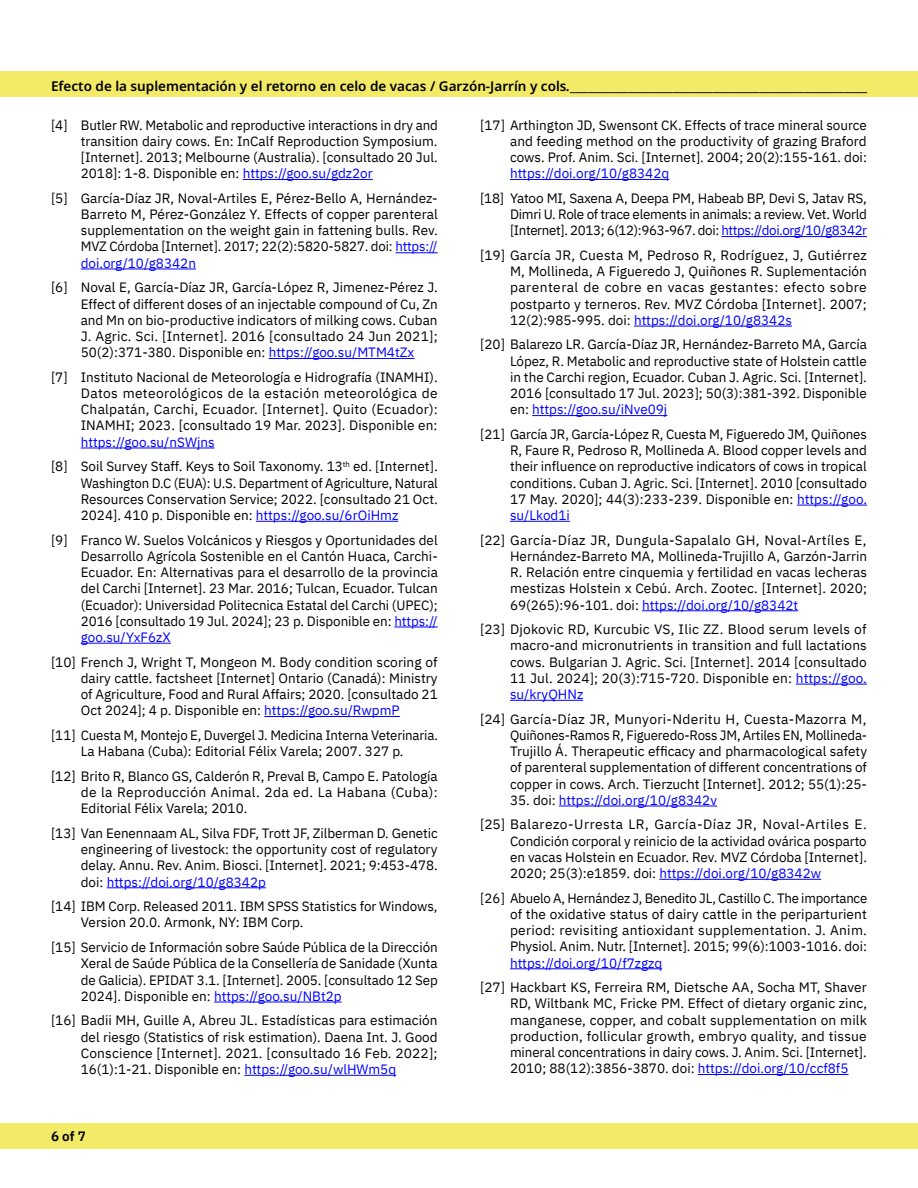
<style>
.page{position:relative;width:918px;height:1188px;background:#fff}
.page>*{position:absolute;margin:0;border:0;box-sizing:border-box;transform-origin:0 0}
.t1{font:13.5px/16.2px "IBM Plex Sans";color:#000;text-align:justify}
.t2{font:600 13.5px "Noto Sans";color:#000}
.t3{font:13.5px/24.8px "IBM Plex Sans";letter-spacing:.035em;color:#000}
.t4{font:13.5px "IBM Plex Sans";color:#00f}
.t5{font:600 13.5px "IBM Plex Sans";color:#000}
.s1{font-style:italic}
.s2{color:#00f}
</style>
<div class="page">
<div style="left:0;top:71px;width:918px;height:26px;background:#f3ea67"></div>
<div style="left:0;top:1123px;width:918px;height:25px;background:#f3ea67"></div>
<hr style="left:243px;top:179px;width:130px;height:1px;background:#00f">
<hr style="left:395px;top:252px;width:43px;height:1px;background:#00f">
<hr style="left:81px;top:269px;width:115px;height:1px;background:#00f">
<hr style="left:269px;top:358px;width:145px;height:1px;background:#00f">
<hr style="left:81px;top:448px;width:134px;height:1px;background:#00f">
<hr style="left:256px;top:521px;width:142px;height:1px;background:#00f">
<hr style="left:394px;top:627px;width:44px;height:1px;background:#00f">
<hr style="left:81px;top:643px;width:90px;height:1px;background:#00f">
<hr style="left:264px;top:716px;width:136px;height:1px;background:#00f">
<hr style="left:107px;top:887px;width:159px;height:1px;background:#00f">
<hr style="left:214px;top:1002px;width:128px;height:1px;background:#00f">
<hr style="left:244px;top:1075px;width:152px;height:1px;background:#00f">
<hr style="left:510px;top:179px;width:159px;height:1px;background:#00f">
<hr style="left:721px;top:236px;width:146px;height:1px;background:#00f">
<hr style="left:634px;top:326px;width:158px;height:1px;background:#00f">
<hr style="left:532px;top:415px;width:135px;height:1px;background:#00f">
<hr style="left:797px;top:505px;width:70px;height:1px;background:#00f">
<hr style="left:510px;top:521px;width:60px;height:1px;background:#00f">
<hr style="left:642px;top:610px;width:156px;height:1px;background:#00f">
<hr style="left:796px;top:684px;width:71px;height:1px;background:#00f">
<hr style="left:510px;top:700px;width:73px;height:1px;background:#00f">
<hr style="left:559px;top:806px;width:158px;height:1px;background:#00f">
<hr style="left:659px;top:879px;width:162px;height:1px;background:#00f">
<hr style="left:510px;top:968px;width:152px;height:1px;background:#00f">
<hr style="left:698px;top:1074px;width:150px;height:1px;background:#00f">
<p class="t2" style="left:51px;top:79px;width:818px">Efecto de la suplementación y el retorno en celo de vacas / Garzón-Jarrín y cols<span class="s1">.</span>____________________________________________________</p>
<p class="t1" style="left:81px;top:116px;width:359px;text-indent:-30px">[4] Butler RW. Metabolic and reproductive interactions in dry and transition dairy cows. En: InCalf Reproduction Symposium. [Internet]. 2013; Melbourne (Australia). [consultado 20 Jul.<br>2018]: 1-8. Disponible en: <span class="s2">https://goo.su/gdz2or</span></p>
<p class="t1" style="left:81px;top:189px;width:359px;text-indent:-30px">[5] García-Díaz JR, Noval-Artiles E, Pérez-Bello A, Hernández-Barreto M, Pérez-González Y. Effects of copper parenteral supplementation on the weight gain in fattening bulls. Rev.<br>MVZ Córdoba [Internet]. 2017; 22(2):5820-5827. doi: <span class="s2">https:// doi.org/10/g8342n</span></p>
<p class="t1" style="left:81px;top:278px;width:359px;text-indent:-30px">[6] Noval E, García-Díaz JR, García-López R, Jimenez-Pérez J.<br>Effect of different doses of an injectable compound of Cu, Zn and Mn on bio-productive indicators of milking cows. Cuban J. Agric. Sci. [Internet]. 2016 [consultado 24 Jun 2021]; 50(2):371-380. Disponible en: <span class="s2">https://goo.su/MTM4tZx</span></p>
<p class="t1" style="left:81px;top:368px;width:359px;text-indent:-30px">[7] Instituto Nacional de Meteorología e Hidrografía (INAMHI).<br>Datos meteorológicos de la estación meteorológica de Chalpatán, Carchi, Ecuador. [Internet]. Quito (Ecuador):<br>INAMHI; 2023. [consultado 19 Mar. 2023]. Disponible en:</p>
<p class="t1" style="left:51px;top:428px;width:388px;line-height:24.8px;text-indent:30px"><span class="s2">https://goo.su/nSWjns<br></span>[8] Soil Survey Staff. Keys to Soil Taxonomy. 13<sup>th</sup> ed. [Internet].</p>
<p class="t1" style="left:81px;top:474px;width:359px">Washington D.C (EUA): U.S. Department of Agriculture, Natural Resources Conservation Service; 2022. [consultado 21 Oct.<br>2024]. 410 p. Disponible en: <span class="s2">https://goo.su/6rOiHmz</span></p>
<p class="t1" style="left:81px;top:531px;width:359px;text-indent:-30px">[9] Franco W. Suelos Volcánicos y Riesgos y Oportunidades del Desarrollo Agrícola Sostenible en el Cantón Huaca, Carchi-Ecuador. En: Alternativas para el desarrollo de la provincia del Carchi [Internet]. 23 Mar. 2016; Tulcan, Ecuador. Tulcan (Ecuador): Universidad Politecnica Estatal del Carchi (UPEC); 2016 [consultado 19 Jul. 2024]; 23 p. Disponible en: <span class="s2">https:// goo.su/YxF6zX</span></p>
<p class="t1" style="left:81px;top:653px;width:359px;text-indent:-30px">[10] French J, Wright T, Mongeon M. Body condition scoring of dairy cattle. factsheet [Internet] Ontario (Canadá): Ministry of Agriculture, Food and Rural Affairs; 2020. [consultado 21<br>Oct 2024]; 4 p. Disponible en: <span class="s2">https://goo.su/RwpmP</span></p>
<p class="t1" style="left:51px;top:726px;width:389px;text-align:center">[11] Cuesta M, Montejo E, Duvergel J. Medicina Interna Veterinaria.<br>La Habana (Cuba): Editorial Félix Varela; 2007. 327 p.</p>
<p class="t1" style="left:81px;top:767px;width:359px;text-indent:-30px">[12] Brito R, Blanco GS, Calderón R, Preval B, Campo E. Patología de la Reproducción Animal. 2da ed. La Habana (Cuba):<br>Editorial Félix Varela; 2010.</p>
<p class="t1" style="left:81px;top:824px;width:359px;text-indent:-30px">[13] Van Eenennaam AL, Silva FDF, Trott JF, Zilberman D. Genetic engineering of livestock: the opportunity cost of regulatory delay. Annu. Rev. Anim. Biosci. [Internet]. 2021; 9:453-478. doi: <span class="s2">https://doi.org/10/g8342p</span></p>
<p class="t1" style="left:81px;top:897px;width:358px;text-indent:-30px">[14] IBM Corp. Released 2011. IBM SPSS Statistics for Windows,<br>Version 20.0. Armonk, NY: IBM Corp.</p>
<p class="t1" style="left:81px;top:938px;width:359px;text-indent:-30px">[15] Servicio de Información sobre Saúde Pública de la Dirección Xeral de Saúde Pública de la Consellería de Sanidade (Xunta de Galicia). EPIDAT 3.1. [Internet]. 2005. [consultado 12 Sep 2024]. Disponible en: <span class="s2">https://goo.su/NBt2p</span></p>
<p class="t1" style="left:81px;top:1011px;width:358px;text-indent:-30px">[16] Badii MH, Guille A, Abreu JL. Estadísticas para estimación del riesgo (Statistics of risk estimation). Daena Int. J. Good Conscience [Internet]. 2021. [consultado 16 Feb. 2022]; 16(1):1-21. Disponible en: <span class="s2">https://goo.su/wlHWm5q</span></p>
<p class="t5" style="left:51px;top:1126px;width:36px">6 of 7</p>
<p class="t1" style="left:510px;top:116px;width:359px;text-indent:-30px">[17] Arthington JD, Swensont CK. Effects of trace mineral source and feeding method on the productivity of grazing Braford cows. Prof. Anim. Sci. [Internet]. 2004; 20(2):155-161. doi:</p>
<p class="t4" style="left:510px;top:163px;width:161px">https://doi.org/10/g8342q</p>
<p class="t1" style="left:510px;top:189px;width:359px;text-indent:-30px">[18] Yatoo MI, Saxena A, Deepa PM, Habeab BP, Devi S, Jatav RS, Dimri U. Role of trace elements in animals: a review. Vet. World [Internet]. 2013; 6(12):963-967. doi: <span class="s2">https://doi.org/10/g8342r</span></p>
<p class="t1" style="left:510px;top:246px;width:358px;text-indent:-30px">[19] García JR, Cuesta M, Pedroso R, Rodríguez, J, Gutiérrez M, Mollineda, A Figueredo J, Quiñones R. Suplementación parenteral de cobre en vacas gestantes: efecto sobre postparto y terneros. Rev. MVZ Córdoba [Internet]. 2007; 12(2):985-995. doi: <span class="s2">https://doi.org/10/g8342s</span></p>
<p class="t1" style="left:510px;top:335px;width:359px;text-indent:-30px">[20] Balarezo LR. García-Díaz JR, Hernández-Barreto MA, García López, R. Metabolic and reproductive state of Holstein cattle in the Carchi region, Ecuador. Cuban J. Agric. Sci. [Internet].<br>2016 [consultado 17 Jul. 2023]; 50(3):381-392. Disponible en: <span class="s2">https://goo.su/iNve09j</span></p>
<p class="t1" style="left:510px;top:425px;width:359px;text-indent:-30px">[21] García JR, García-López R, Cuesta M, Figueredo JM, Quiñones R, Faure R, Pedroso R, Mollineda A. Blood copper levels and their influence on reproductive indicators of cows in tropical conditions. Cuban J. Agric. Sci. [Internet]. 2010 [consultado 17 May. 2020]; 44(3):233-239. Disponible en: <span class="s2">https://goo. su/Lkod1i</span></p>
<p class="t1" style="left:510px;top:531px;width:359px;text-indent:-30px">[22] García-Díaz JR, Dungula-Sapalalo GH, Noval-Artíles E, Hernández-Barreto MA, Mollineda-Trujillo A, Garzón-Jarrin R. Relación entre cinquemia y fertilidad en vacas lecheras mestizas Holstein x Cebú. Arch. Zootec. [Internet]. 2020; 69(265):96-101. doi: <span class="s2">https://doi.org/10/g8342t</span></p>
<p class="t1" style="left:510px;top:620px;width:358px;text-indent:-30px">[23] Djokovic RD, Kurcubic VS, Ilic ZZ. Blood serum levels of macro-and micronutrients in transition and full lactations cows. Bulgarian J. Agric. Sci. [Internet]. 2014 [consultado 11 Jul. 2024]; 20(3):715-720. Disponible en: <span class="s2">https://goo. su/kryQHNz</span></p>
<p class="t1" style="left:510px;top:710px;width:359px;text-indent:-30px">[24] García-Díaz JR, Munyori-Nderitu H, Cuesta-Mazorra M, Quiñones-Ramos R, Figueredo-Ross JM, Artiles EN, Mollineda-Trujillo Á. Therapeutic efficacy and pharmacological safety of parenteral supplementation of different concentrations of copper in cows. Arch. Tierzucht [Internet]. 2012; 55(1):25-</p>
<p class="t3" style="left:480px;top:786px;width:388px;text-indent:30px">35. doi: <span class="s2">https://doi.org/10/g8342v<br></span>[25] Balarezo-Urresta LR, García-Díaz JR, Noval-Artiles E.</p>
<p class="t1" style="left:510px;top:832px;width:358px">Condición corporal y reinicio de la actividad ovárica posparto en vacas Holstein en Ecuador. Rev. MVZ Córdoba [Internet].<br>2020; 25(3):e1859. doi: <span class="s2">https://doi.org/10/g8342w</span></p>
<p class="t1" style="left:510px;top:889px;width:359px;text-indent:-30px">[26] Abuelo A, Hernández J, Benedito JL, Castillo C. The importance of the oxidative status of dairy cattle in the periparturient period: revisiting antioxidant supplementation. J. Anim.<br>Physiol. Anim. Nutr. [Internet]. 2015; 99(6):1003-1016. doi:</p>
<p class="t4" style="left:510px;top:952px;width:154px">https://doi.org/10/f7zgzq</p>
<p class="t1" style="left:510px;top:978px;width:359px;text-indent:-30px">[27] Hackbart KS, Ferreira RM, Dietsche AA, Socha MT, Shaver RD, Wiltbank MC, Fricke PM. Effect of dietary organic zinc, manganese, copper, and cobalt supplementation on milk production, follicular growth, embryo quality, and tissue mineral concentrations in dairy cows. J. Anim. Sci. [Internet].<br>2010; 88(12):3856-3870. doi: <span class="s2">https://doi.org/10/ccf8f5</span></p>
</div>
